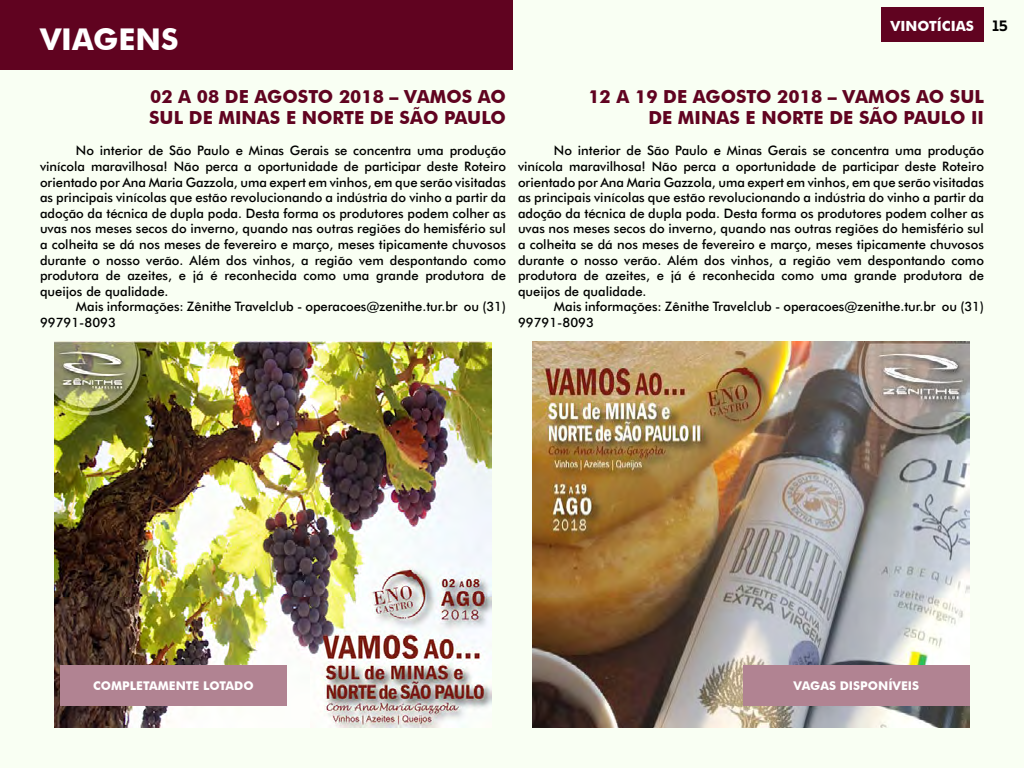
<style>
.page{position:relative;width:1024px;height:768px;background:#f9fff3}
.page>*{position:absolute;margin:0;border:0;box-sizing:border-box;transform-origin:0 0}
.t1{font:700 30px "Futura BT";color:#fff}
.t2{font:700 18px/21.6px "Futura BT";color:#600320;text-align:right}
.t3{font:700 14px "Futura BT";color:#fff}
.t4{font:500 13px/15.6px "Futura BT";color:#000;text-align:justify}
.t5{font:700 12px "Futura BT";color:#fff}
.s1{font-family:"Kontrapunkt Bob";font-size:15px;color:#000}
</style>
<div class="page">
<div style="left:881px;top:7px;width:103px;height:35px;background:#600320"></div>
<div style="left:0;top:0;width:513px;height:70px;background:#600320"></div>
<img style="left:54px;top:342px;width:438px;height:386px">
<img style="left:532px;top:342px;width:438px;height:386px">
<div style="left:60px;top:665px;width:227px;height:41px;background:#b18392"></div>
<div style="left:743px;top:665px;width:227px;height:41px;background:#b18392"></div>
<h1 class="t1" style="left:40px;top:21px;width:21px">VIAGENS</h1>
<p class="t3" style="left:891px;top:18px;width:119px">VINOTÍCIAS <span class="s1">15</span></p>
<h2 class="t2" style="left:149px;top:85px;width:358px">2018 – VAMOS AO<br>SUL DE MINAS E NORTE DE SÃO PAULO</h2>
<h2 class="t2" style="left:150px;top:85px;width:161px">02 A 08 DE AGOSTO</h2>
<h2 class="t2" style="left:588px;top:85px;width:397px">12 A 19 DE AGOSTO 2018 – VAMOS AO SUL<br>DE MINAS E NORTE DE SÃO PAULO II</h2>
<p class="t4" style="left:40px;top:143px;width:468px;text-indent:46px">o interior de São Paulo e Minas Gerais se concentra uma produção vinícola maravilhosa! Não perca a oportunidade de participar deste Roteiro orientado por Ana Maria Gazzola, uma expert em vinhos, em que serão visitadas as principais vinícolas que estão revolucionando a indústria do vinho a partir da adoção da técnica de dupla poda. Desta forma os produtores podem colher as uvas nos meses secos do inverno, quando nas outras regiões do hemisfério sul a colheita se dá nos meses de fevereiro e março, meses tipicamente chuvosos durante o nosso verão. Além dos vinhos, a região vem despontando como produtora de azeites, e já é reconhecida como uma grande produtora de queijos de qualidade.</p>
<p class="t4" style="left:40px;top:299px;width:467px;text-indent:36px">Mais informações: Zênithe Travelclub - operacoes@zenithe.tur.br ou (31)<br>99791-8093</p>
<p class="t4" style="left:40px;top:143px;width:24px">N</p>
<p class="t4" style="left:518px;top:143px;width:468px;text-indent:46px">o interior de São Paulo e Minas Gerais se concentra uma produção vinícola maravilhosa! Não perca a oportunidade de participar deste Roteiro orientado por Ana Maria Gazzola, uma expert em vinhos, em que serão visitadas as principais vinícolas que estão revolucionando a indústria do vinho a partir da adoção da técnica de dupla poda. Desta forma os produtores podem colher as uvas nos meses secos do inverno, quando nas outras regiões do hemisfério sul a colheita se dá nos meses de fevereiro e março, meses tipicamente chuvosos durante o nosso verão. Além dos vinhos, a região vem despontando como produtora de azeites, e já é reconhecida como uma grande produtora de queijos de qualidade.</p>
<p class="t4" style="left:518px;top:299px;width:467px;text-indent:36px">Mais informações: Zênithe Travelclub - operacoes@zenithe.tur.br ou (31)<br>99791-8093</p>
<p class="t4" style="left:518px;top:143px;width:24px">N</p>
<p class="t5" style="left:93px;top:679px;width:162px">COMPLETAMENTE LOTADO</p>
<p class="t5" style="left:793px;top:679px;width:127px">VAGAS DISPONÍVEIS</p>
</div>
